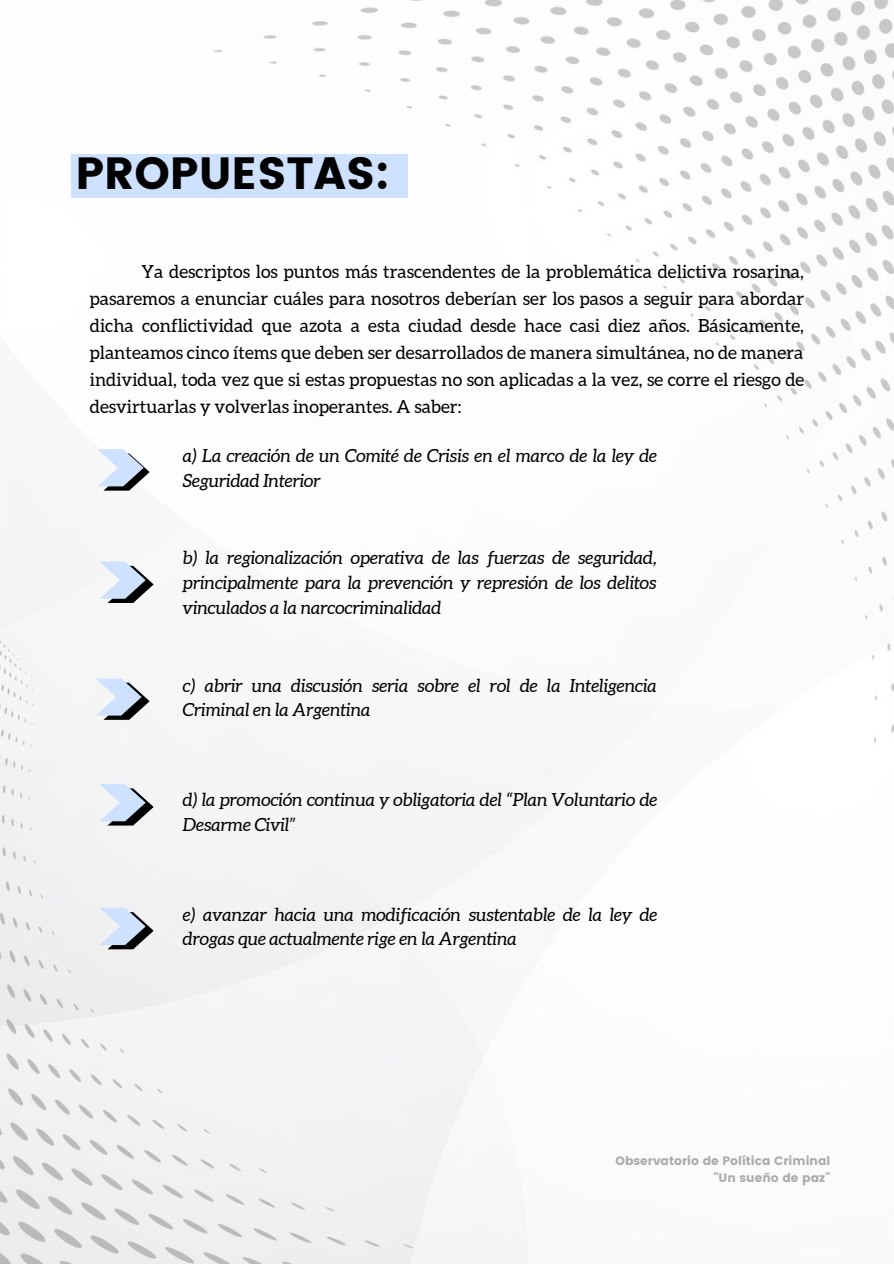
<style>
.page{position:relative;width:894px;height:1264px;background:#fff}
.page>*{position:absolute;margin:0;border:0;box-sizing:border-box;transform-origin:0 0}
.t1{font:45px "Poppins";color:#000}
.t2{font:italic 18px/24.8px "Aleo";color:#000}
.t3{font:18px/27px "Aleo";color:#000;text-align:justify}
.t4{font:12.15px/17px "Poppins";color:#ababab;text-align:right}
</style>
<div class="page">
<img style="left:0;top:0;width:893px;height:1263px">
<div style="left:71px;top:154px;width:337px;height:44px;background:#cee1ff"></div>
<svg style="left:97px;top:449px;width:53px;height:41px"></svg>
<svg style="left:95px;top:678px;width:55px;height:41px"></svg>
<svg style="left:99px;top:561px;width:55px;height:42px"></svg>
<svg style="left:99px;top:784px;width:55px;height:41px"></svg>
<svg style="left:99px;top:907px;width:55px;height:42px"></svg>
<h1 class="t1" style="left:75px;top:147px;width:315px">PROPUESTAS:</h1>
<p class="t3" style="left:90px;top:258px;width:716px;text-indent:52px">Ya descriptos los puntos más trascendentes de la problemática delictiva rosarina, pasaremos a enunciar cuáles para nosotros deberían ser los pasos a seguir para abordar dicha conflictividad que azota a esta ciudad desde hace casi diez años. Básicamente, planteamos cinco ítems que deben ser desarrollados de manera simultánea, no de manera individual, toda vez que si estas propuestas no son aplicadas a la vez, se corre el riesgo de desvirtuarlas y volverlas inoperantes. A saber:</p>
<p class="t2" style="left:183px;top:443px;width:475px">a) La creación de un Comité de Crisis en el marco de la ley de<br>Seguridad Interior</p>
<p class="t2" style="left:183px;top:545px;width:475px;text-align:justify">b) la regionalización operativa de las fuerzas de seguridad, principalmente para la prevención y represión de los delitos vinculados a la narcocriminalidad</p>
<p class="t2" style="left:183px;top:672px;width:475px">c) abrir una discusión seria sobre el rol de la Inteligencia<br>Criminal en la Argentina</p>
<p class="t2" style="left:183px;top:787px;width:475px">d) la promoción continua y obligatoria del “Plan Voluntario de<br>Desarme Civil”</p>
<p class="t2" style="left:183px;top:901px;width:476px">e) avanzar hacia una modificación sustentable de la ley de drogas que actualmente rige en la Argentina</p>
<p class="t4" style="left:615px;top:1152px;width:216px">Observatorio de Política Criminal "Un sueño de paz"</p>
</div>
